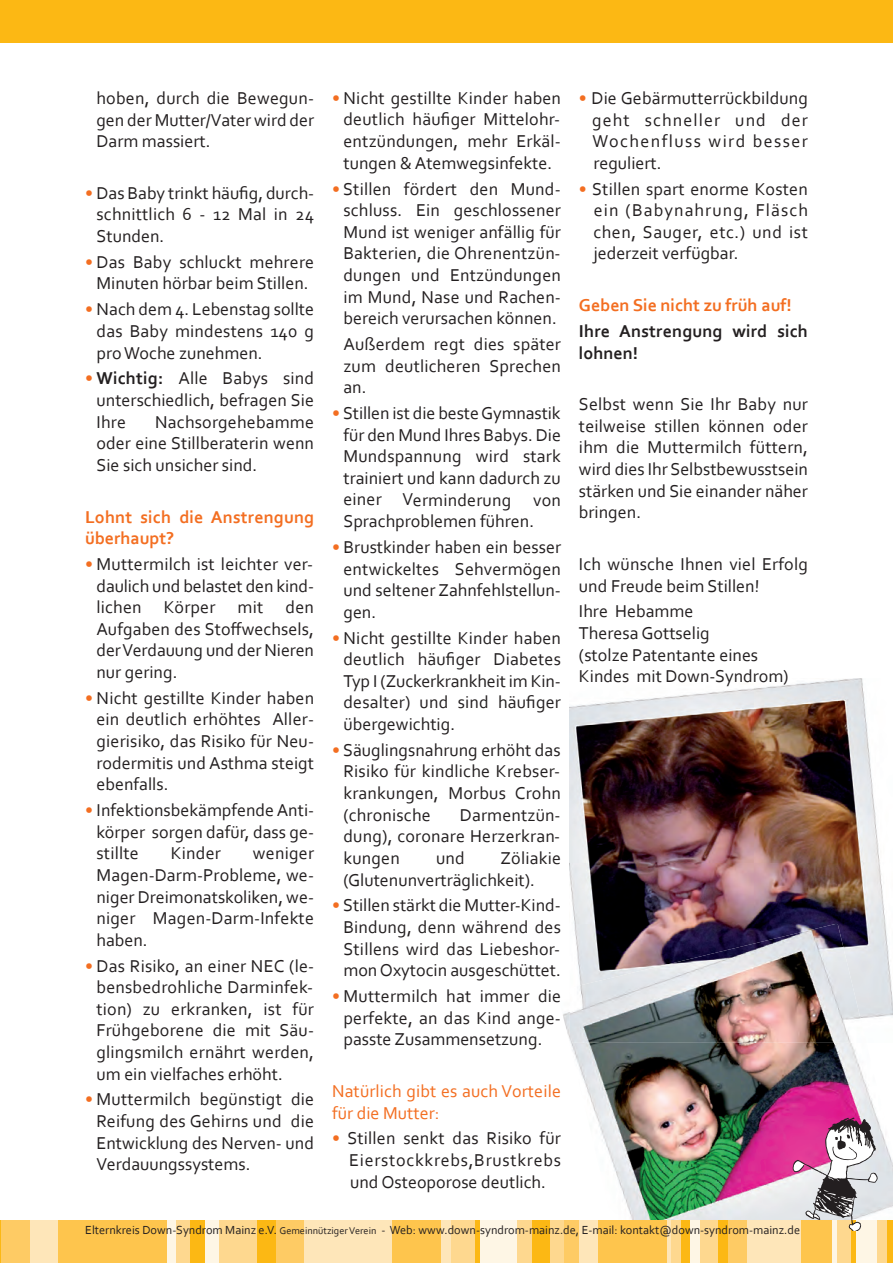
<style>
.page{position:relative;width:893px;height:1263px;background:#fff}
.page>*{position:absolute;margin:0;border:0;box-sizing:border-box;transform-origin:0 0}
.t1{font:18px/21.6px "Corbel";color:#231f20;text-align:justify}
.t2{font:700 18px/21.6px "Corbel";color:#f36e21}
.t3{font:18px/21.6px "Corbel";letter-spacing:.01em;color:#f36e21}
.t4{font:700 18px/21.6px "Corbel";letter-spacing:.01em;color:#231f20}
.t5{font:12.3px "Corbel";color:#231f20}
.s1{color:#f36e21}
.s2{font-weight:700}
.s3{font-size:10.2px}
</style>
<div class="page">
<img style="left:838px;top:678px;width:54px;height:310px">
<img style="left:570px;top:680px;width:268px;height:243px">
<img style="left:563px;top:988px;width:330px;height:232px">
<img style="left:570px;top:923px;width:296px;height:120px">
<div style="left:0;top:0;width:893px;height:43px;background:#fcb814"></div>
<hr style="left:0;top:1220px;width:1px;height:43px;background:#fcb814">
<div style="left:1px;top:1220px;width:29px;height:43px;background:#fecb64"></div>
<div style="left:30px;top:1220px;width:28px;height:43px;background:#fee6b9"></div>
<div style="left:58px;top:1220px;width:109px;height:43px;background:#fec54d"></div>
<div style="left:167px;top:1220px;width:10px;height:43px;background:#fef6e5"></div>
<div style="left:177px;top:1220px;width:14px;height:43px;background:#fed88f"></div>
<div style="left:191px;top:1220px;width:14px;height:43px;background:#fcb814"></div>
<div style="left:205px;top:1220px;width:14px;height:43px;background:#fef6e5"></div>
<div style="left:219px;top:1220px;width:38px;height:43px;background:#fed88f"></div>
<div style="left:257px;top:1220px;width:19px;height:43px;background:#fcb814"></div>
<div style="left:276px;top:1220px;width:28px;height:43px;background:#fecb64"></div>
<div style="left:304px;top:1220px;width:88px;height:43px;background:#fee6b9"></div>
<div style="left:392px;top:1220px;width:50px;height:43px;background:#fec54d"></div>
<div style="left:442px;top:1220px;width:9px;height:43px;background:#fee6b9"></div>
<div style="left:451px;top:1220px;width:24px;height:43px;background:#fed88f"></div>
<div style="left:475px;top:1220px;width:5px;height:43px;background:#fcb814"></div>
<div style="left:480px;top:1220px;width:37px;height:43px;background:#fef6e5"></div>
<div style="left:517px;top:1220px;width:15px;height:43px;background:#fed88f"></div>
<div style="left:532px;top:1220px;width:19px;height:43px;background:#fcb814"></div>
<div style="left:551px;top:1220px;width:14px;height:43px;background:#fed88f"></div>
<div style="left:565px;top:1220px;width:14px;height:43px;background:#fecb64"></div>
<div style="left:579px;top:1220px;width:19px;height:43px;background:#fee6b9"></div>
<div style="left:598px;top:1220px;width:69px;height:43px;background:#fec54d"></div>
<hr style="left:667px;top:1220px;width:4px;height:43px;background:#fee6b9">
<div style="left:671px;top:1220px;width:10px;height:43px;background:#fed88f"></div>
<div style="left:681px;top:1220px;width:9px;height:43px;background:#fcb814"></div>
<div style="left:690px;top:1220px;width:10px;height:43px;background:#fef6e5"></div>
<div style="left:700px;top:1220px;width:19px;height:43px;background:#fed88f"></div>
<div style="left:719px;top:1220px;width:9px;height:43px;background:#fcb814"></div>
<div style="left:728px;top:1220px;width:19px;height:43px;background:#fecb64"></div>
<div style="left:747px;top:1220px;width:55px;height:43px;background:#fee6b9"></div>
<div style="left:802px;top:1220px;width:30px;height:43px;background:#fec54d"></div>
<div style="left:832px;top:1220px;width:5px;height:43px;background:#fef6e5"></div>
<div style="left:837px;top:1220px;width:14px;height:43px;background:#fed88f"></div>
<div style="left:851px;top:1220px;width:5px;height:43px;background:#fcb814"></div>
<div style="left:856px;top:1220px;width:21px;height:43px;background:#fef6e5"></div>
<div style="left:877px;top:1220px;width:10px;height:43px;background:#fed88f"></div>
<div style="left:887px;top:1220px;width:6px;height:43px;background:#fcb814"></div>
<svg style="left:792px;top:1116px;width:86px;height:115px"></svg>
<p class="t1" style="left:97px;top:87px;width:219px">hoben, durch die Bewegun‐ gen der Mutter/Vater wird der Darm massiert.</p>
<p class="t1" style="left:96px;top:182px;width:219px;text-indent:-11px"><span class="s1">•</span> Das Baby trinkt häufig, durch‐ schnittlich 6 ‐ 12 Mal in 24<br>Stunden.</p>
<p class="t1" style="left:85px;top:251px;width:231px;text-align:center"><span class="s1">•</span> Das Baby schluckt mehrere<br>Minuten hörbar beim Stillen.</p>
<p class="t1" style="left:96px;top:298px;width:219px;text-indent:-11px"><span class="s1">•</span> Nach dem 4. Lebenstag sollte das Baby mindestens 140 g pro Woche zunehmen.</p>
<p class="t1" style="left:96px;top:367px;width:219px;text-indent:-11px"><span class="s1">•</span> <span class="s2">Wichtig:</span> Alle Babys sind unterschiedlich, befragen Sie Ihre</p>
<p class="t1" style="left:96px;top:411px;width:219px;text-indent:59px">Nachsorgehebamme oder eine Stillberaterin wenn Sie sich unsicher sind.</p>
<p class="t2" style="left:85px;top:505px;width:231px">Lohnt sich die Anstrengung überhaupt?</p>
<p class="t1" style="left:96px;top:553px;width:219px;text-indent:-11px"><span class="s1">•</span> Muttermilch ist leichter ver‐ daulich und belastet den kind‐ lichen Körper mit den Aufgaben des Stoffwechsels, der Verdauung und der Nieren nur gering.</p>
<p class="t1" style="left:96px;top:687px;width:219px;text-indent:-11px"><span class="s1">•</span> Nicht gestillte Kinder haben ein deutlich erhöhtes Aller‐ gierisiko, das Risiko für Neu‐ rodermitis und Asthma steigt ebenfalls.</p>
<p class="t1" style="left:96px;top:799px;width:219px;text-indent:-11px"><span class="s1">•</span> Infektionsbekämpfende Anti‐ körper sorgen dafür, dass ge‐ stillte</p>
<p class="t1" style="left:171px;top:842px;width:52px">Kinder</p>
<p class="t1" style="left:96px;top:842px;width:219px;text-indent:156px">weniger Magen‐Darm‐Probleme, we‐ niger Dreimonatskoliken, we‐ niger Magen‐Darm‐Infekte haben.</p>
<p class="t1" style="left:96px;top:954px;width:219px;text-indent:-11px"><span class="s1">•</span> Das Risiko, an einer NEC (le‐ bensbedrohliche Darminfek‐ tion) zu erkranken, ist für Frühgeborene die mit Säu‐ glingsmilch ernährt werden, um ein vielfaches erhöht.</p>
<p class="t1" style="left:96px;top:1088px;width:219px;text-indent:-11px"><span class="s1">•</span> Muttermilch begünstigt die Reifung des Gehirns und die Entwicklung des Nerven‐ und Verdauungssystems.</p>
<p class="t1" style="left:343px;top:87px;width:219px;text-indent:-11px"><span class="s1">•</span> Nicht gestillte Kinder haben deutlich häufiger Mittelohr‐ entzündungen, mehr Erkäl‐ tungen &amp; Atemwegsinfekte.</p>
<p class="t1" style="left:343px;top:178px;width:219px;text-indent:-11px"><span class="s1">•</span> Stillen fördert den Mund‐ schluss. Ein geschlossener Mund ist weniger anfällig für Bakterien, die Ohrenentzün‐ dungen und Entzündungen im Mund, Nase und Rachen‐ bereich verursachen können.</p>
<p class="t1" style="left:343px;top:333px;width:219px">Außerdem regt dies später zum deutlicheren Sprechen an.</p>
<p class="t1" style="left:343px;top:402px;width:219px;text-indent:-11px"><span class="s1">•</span> Stillen ist die beste Gymnastik für den Mund Ihres Babys. Die Mundspannung wird stark trainiert und kann dadurch zu einer Verminderung von Sprachproblemen führen.</p>
<p class="t1" style="left:343px;top:536px;width:219px;text-indent:-11px"><span class="s1">•</span> Brustkinder haben ein besser entwickeltes Sehvermögen und seltener Zahnfehlstellun‐ gen.</p>
<p class="t1" style="left:343px;top:627px;width:219px;text-indent:-11px"><span class="s1">•</span> Nicht gestillte Kinder haben deutlich häufiger Diabetes Typ I (Zuckerkrankheit im Kin‐ desalter) und sind häufiger übergewichtig.</p>
<p class="t1" style="left:343px;top:739px;width:219px;text-indent:-11px"><span class="s1">•</span> Säuglingsnahrung erhöht das Risiko für kindliche Krebser‐ krankungen, Morbus Crohn (chronische</p>
<p class="t1" style="left:343px;top:804px;width:219px;text-indent:116px">Darmentzün‐ dung), coronare Herzerkran‐ kungen</p>
<p class="t1" style="left:343px;top:847px;width:219px;text-indent:157px">Zöliakie (Glutenunverträglichkeit).</p>
<p class="t1" style="left:343px;top:894px;width:219px;text-indent:-11px"><span class="s1">•</span> Stillen stärkt die Mutter‐Kind‐ Bindung, denn während des Stillens wird das Liebeshor‐ mon Oxytocin ausgeschüttet.</p>
<p class="t1" style="left:343px;top:985px;width:219px;text-indent:-11px"><span class="s1">•</span> Muttermilch hat immer die perfekte, an das Kind ange‐ passte Zusammensetzung.</p>
<p class="t3" style="left:332px;top:1080px;width:230px">Natürlich gibt es auch Vorteile für die Mutter:</p>
<p class="t1" style="left:349px;top:1127px;width:213px;text-indent:-17px"><span class="s1">•</span> Stillen senkt das Risiko für Eierstockkrebs,Brustkrebs und Osteoporose deutlich.</p>
<p class="t1" style="left:436px;top:847px;width:30px">und</p>
<p class="t1" style="left:592px;top:87px;width:217px;text-indent:-13px"><span class="s1">•</span> Die Gebärmutterrückbildung geht schneller und der Wochenfluss wird besser reguliert.</p>
<p class="t1" style="left:593px;top:178px;width:216px;text-indent:-14px"><span class="s1">•</span> Stillen spart enorme Kosten ein (Babynahrung, Fläsch chen, Sauger, etc.) und ist jederzeit verfügbar.</p>
<p class="t2" style="left:579px;top:294px;width:214px">Geben Sie nicht zu früh auf!</p>
<p class="t4" style="left:579px;top:320px;width:231px">Ihre Anstrengung wird sich lohnen!</p>
<p class="t1" style="left:579px;top:393px;width:231px">Selbst wenn Sie Ihr Baby nur teilweise stillen können oder ihm die Muttermilch füttern, wird dies Ihr Selbstbewusstsein stärken und Sie einander näher bringen.</p>
<p class="t1" style="left:579px;top:553px;width:230px">Ich wünsche Ihnen viel Erfolg und Freude beim Stillen!</p>
<p class="t1" style="left:579px;top:600px;width:211px;text-align:left">Ihre Hebamme<br>Theresa Gottselig<br>(stolze Patentante eines<br>Kindes mit Down‐Syndrom)</p>
<p class="t5" style="left:85px;top:1222px;width:716px">Elternkreis Down‐Syndrom Mainz e.V. <span class="s3">Gemeinnütziger Verein</span> ‐ Web: www.down‐syndrom‐mainz.de, E‐mail: kontakt@down‐syndrom‐mainz.de</p>
</div>
